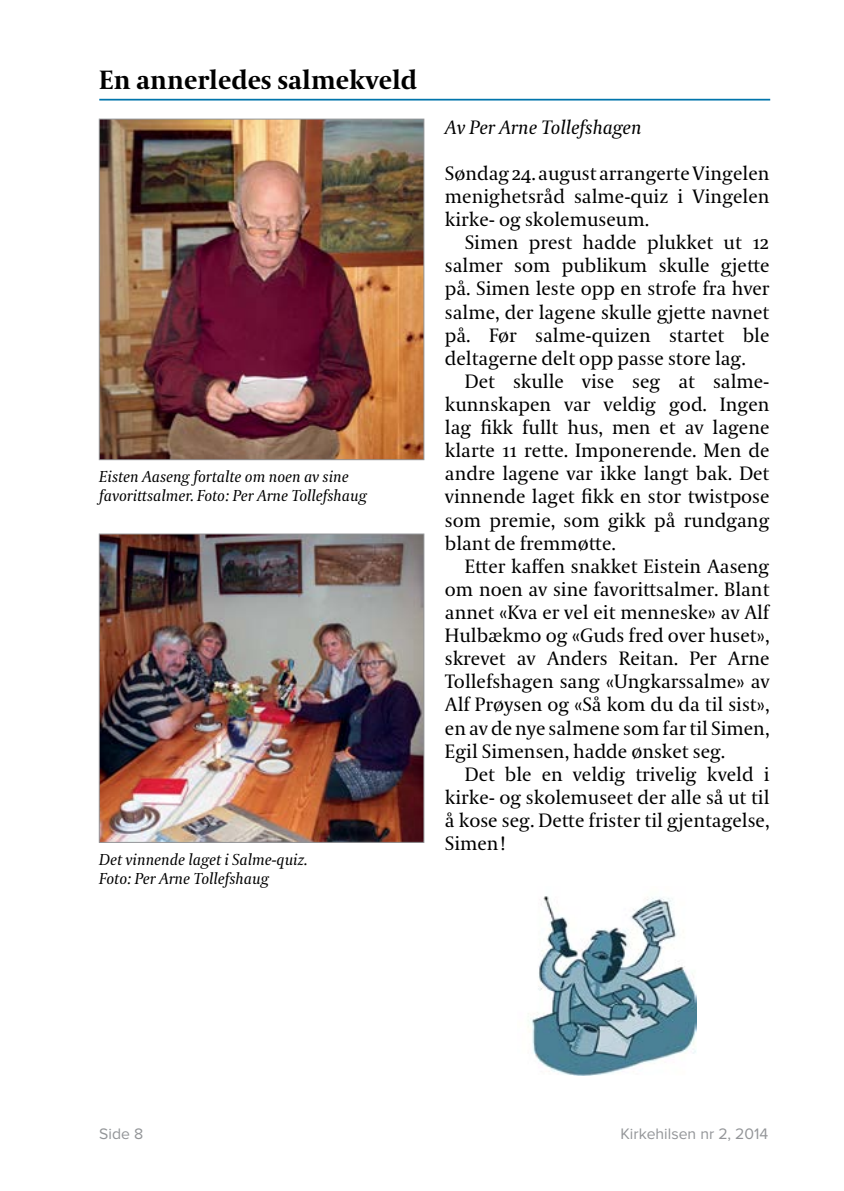
<style>
.page{position:relative;width:844px;height:1191px;background:#fff}
.page>*{position:absolute;margin:0;border:0;box-sizing:border-box;transform-origin:0 0}
.t1{font:700 26.25px "Coranto 2";color:#000}
.t2{font:19.25px/23.1px "Coranto 2";color:#000;text-align:justify}
.t3{font:italic 19.25px "Coranto 2";color:#000}
.t4{font:italic 15.75px/18.9px "Coranto 2";color:#000}
.t5{font:15.75px "Proxima Nova";color:#939598}
</style>
<div class="page">
<hr style="left:99px;top:99px;width:671px;height:2px;background:#0075ac">
<img style="left:101px;top:121px;width:321px;height:337px">
<div style="left:99px;top:119px;width:325px;height:341px;border:1px solid #939598"></div>
<img style="left:101px;top:535px;width:321px;height:306px">
<div style="left:99px;top:533px;width:325px;height:310px;border:1px solid #939598"></div>
<img style="left:528px;top:896px;width:168px;height:179px">
<h1 class="t1" style="left:99px;top:64px;width:319px">En annerledes salmekveld</h1>
<p class="t4" style="left:99px;top:467px;width:269px">Eisten Aaseng fortalte om noen av sine favorittsalmer. Foto: Per Arne Tollefshaug</p>
<p class="t4" style="left:99px;top:851px;width:210px">Det vinnende laget i Salme-quiz.<br>Foto: Per Arne Tollefshaug</p>
<p class="t3" style="left:445px;top:115px;width:198px">Av Per Arne Tollefshagen</p>
<p class="t2" style="left:445px;top:162px;width:326px">Søndag 24. august arrangerte Vingelen menighetsråd salme-quiz i Vingelen kirke- og skolemuseum.</p>
<p class="t2" style="left:445px;top:232px;width:326px;text-indent:20px">Simen prest hadde plukket ut 12 salmer som publikum skulle gjette på. Simen leste opp en strofe fra hver salme, der lagene skulle gjette navnet på. Før salme-quizen startet ble deltagerne delt opp passe store lag.</p>
<p class="t2" style="left:445px;top:370px;width:326px;text-indent:20px">Det skulle vise seg at salme&shy;kunnskapen var veldig god. Ingen lag fikk fullt hus, men et av lagene klarte 11 rette. Imponerende. Men de andre lagene var ikke langt bak. Det vinnende laget fikk en stor twistpose som premie, som gikk på rundgang blant de fremmøtte.</p>
<p class="t2" style="left:445px;top:555px;width:326px;text-indent:20px">Etter kaffen snakket Eistein Aaseng om noen av sine favorittsalmer. Blant annet «Kva er vel eit menneske» av Alf Hulbækmo og «Guds fred over huset», skrevet av Anders Reitan. Per Arne Tollefshagen sang «Ungkarssalme» av Alf Prøysen og «Så kom du da til sist», en av de nye salmene som far til Simen, Egil Simensen, hadde ønsket seg.</p>
<p class="t2" style="left:445px;top:763px;width:326px;text-indent:20px">Det ble en veldig trivelig kveld i kirke- og skolemuseet der alle så ut til å kose seg. Dette frister til gjentagelse, Simen!</p>
<p class="t5" style="left:99px;top:1124px;width:45px">Side 8</p>
<p class="t5" style="left:620px;top:1124px;width:149px">Kirkehilsen nr 2, 2014</p>
</div>
